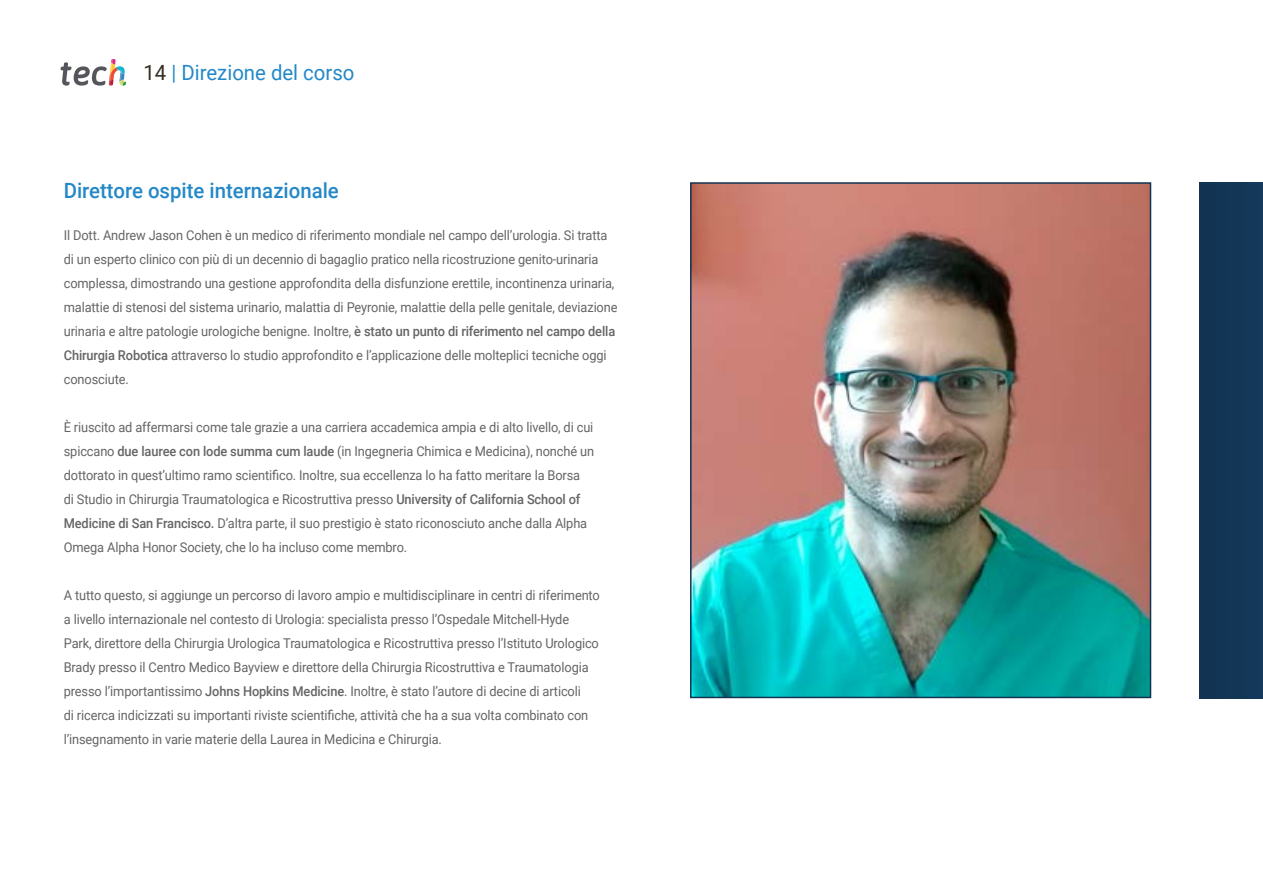
<style>
.page{position:relative;width:1263px;height:893px;background:#fff}
.page>*{position:absolute;margin:0;border:0;box-sizing:border-box;transform-origin:0 0}
.t1{font:500 21px "Roboto";color:#2488c7}
.t2{font:21px "Roboto";color:#2488c7}
.t3{font:13.5px/24px "Roboto";letter-spacing:-.01em;color:#656565;scale:.95 1}
.s1{color:#312e20}
.s2{font-weight:500}
</style>
<div class="page">
<svg style="left:61px;top:59px;width:65px;height:27px"></svg>
<img style="left:693px;top:185px;width:455px;height:510px">
<div style="left:690px;top:182px;width:461px;height:516px;border:2px solid #123352"></div>
<div style="left:1199px;top:182px;width:64px;height:516px;background:#133556"></div>
<h1 class="t2" style="left:144px;top:57px;width:213px"><span class="s1">14</span> | Direzione del corso</h1>
<h1 class="t1" style="left:64px;top:176px;width:277px">Direttore ospite internazionale</h1>
<p class="t3" style="left:64px;top:222px;width:584px">Il Dott. Andrew Jason Cohen è un medico di riferimento mondiale nel campo dell’urologia. Si tratta di un esperto clinico con più di un decennio di bagaglio pratico nella ricostruzione genito-urinaria complessa, dimostrando una gestione approfondita della disfunzione erettile, incontinenza urinaria, malattie di stenosi del sistema urinario, malattia di Peyronie, malattie della pelle genitale, deviazione urinaria e altre patologie urologiche benigne. Inoltre, <span class="s2">è stato un punto di riferimento nel campo della Chirurgia Robotica</span> attraverso lo studio approfondito e l’applicazione delle molteplici tecniche oggi conosciute.</p>
<p class="t3" style="left:64px;top:414px;width:560px">È riuscito ad affermarsi come tale grazie a una carriera accademica ampia e di alto livello, di cui spiccano <span class="s2">due lauree con lode summa cum laude</span> (in Ingegneria Chimica e Medicina), nonché un dottorato in quest’ultimo ramo scientifico. Inoltre, sua eccellenza lo ha fatto meritare la Borsa<br>di Studio in Chirurgia Traumatologica e Ricostruttiva presso <span class="s2">University of California School of Medicine di San Francisco.</span> D’altra parte, il suo prestigio è stato riconosciuto anche dalla Alpha Omega Alpha Honor Society, che lo ha incluso come membro.</p>
<p class="t3" style="left:64px;top:582px;width:566px">A tutto questo, si aggiunge un percorso di lavoro ampio e multidisciplinare in centri di riferimento a livello internazionale nel contesto di Urologia: specialista presso l’Ospedale Mitchell-Hyde Park, direttore della Chirurgia Urologica Traumatologica e Ricostruttiva presso l’Istituto Urologico Brady presso il Centro Medico Bayview e direttore della Chirurgia Ricostruttiva e Traumatologia presso l’importantissimo <span class="s2">Johns Hopkins Medicine</span>. Inoltre, è stato l’autore di decine di articoli<br>di ricerca indicizzati su importanti riviste scientifiche, attività che ha a sua volta combinato con l’insegnamento in varie materie della Laurea in Medicina e Chirurgia.</p>
</div>
